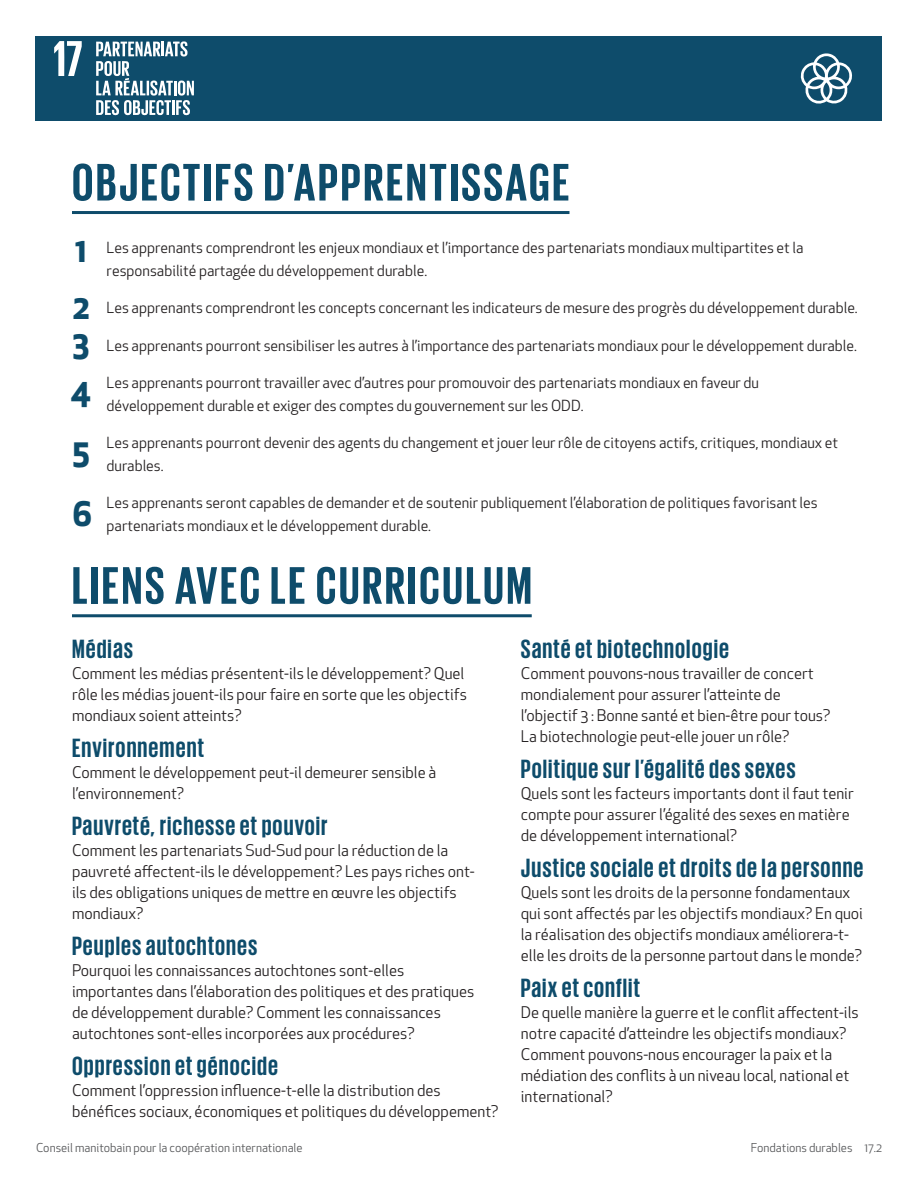
<style>
.page{position:relative;width:918px;height:1188px;background:#fff}
.page>*{position:absolute;margin:0;border:0;box-sizing:border-box;transform-origin:0 0}
.t1{font:700 54px "Giorgio Sans";letter-spacing:.05em;color:#0e4c6b}
.t2{font:700 33px "Apex New";color:#0e4c6b}
.t3{font:700 27px "Giorgio Sans";letter-spacing:.04em;color:#0e4c6b}
.t4{font:15.75px/21px "Apex New";color:#231f20}
.t5{font:15px/22.5px "Apex New";color:#231f20}
.t6{font:12px "Apex New";color:#57585a}
</style>
<div class="page">
<div style="left:36px;top:36px;width:846px;height:85px;background:#0e4c6b"></div>
<svg style="left:800px;top:53px;width:52px;height:51px"></svg>
<svg style="left:54px;top:41px;width:28px;height:35px"></svg>
<svg style="left:96px;top:41px;width:98px;height:74px"></svg>
<hr style="left:72px;top:211px;width:497px;height:3px;background:#0e4c6b">
<hr style="left:72px;top:614px;width:460px;height:3px;background:#0e4c6b">
<p class="t1" style="left:72px;top:155px;width:499px">OBJECTIFS D’APPRENTISSAGE</p>
<p class="t2" style="left:75px;top:226px;width:13px">1</p>
<p class="t2" style="left:72px;top:283px;width:20px">2</p>
<p class="t2" style="left:72px;top:319px;width:19px">3</p>
<p class="t2" style="left:70px;top:367px;width:22px">4</p>
<p class="t2" style="left:72px;top:427px;width:19px">5</p>
<p class="t2" style="left:72px;top:490px;width:22px">6</p>
<p class="t5" style="left:107px;top:236px;width:698px">Les apprenants comprendront les enjeux mondiaux et l’importance des partenariats mondiaux multipartites et la responsabilité partagée du développement durable.</p>
<p class="t5" style="left:107px;top:296px;width:753px">Les apprenants comprendront les concepts concernant les indicateurs de mesure des progrès du développement durable.</p>
<p class="t5" style="left:107px;top:334px;width:752px">Les apprenants pourront sensibiliser les autres à l’importance des partenariats mondiaux pour le développement durable.</p>
<p class="t5" style="left:107px;top:371px;width:654px">Les apprenants pourront travailler avec d’autres pour promouvoir des partenariats mondiaux en faveur du développement durable et exiger des comptes du gouvernement sur les ODD.</p>
<p class="t5" style="left:107px;top:431px;width:733px">Les apprenants pourront devenir des agents du changement et jouer leur rôle de citoyens actifs, critiques, mondiaux et durables.</p>
<p class="t5" style="left:107px;top:491px;width:713px">Les apprenants seront capables de demander et de soutenir publiquement l’élaboration de politiques favorisant les partenariats mondiaux et le développement durable.</p>
<p class="t1" style="left:72px;top:558px;width:461px">LIENS AVEC LE CURRICULUM</p>
<p class="t3" style="left:72px;top:636px;width:63px">Médias</p>
<p class="t4" style="left:72px;top:663px;width:397px">Comment les médias présentent-ils le développement? Quel rôle les médias jouent-ils pour faire en sorte que les objectifs mondiaux soient atteints?</p>
<p class="t3" style="left:72px;top:735px;width:134px">Environnement</p>
<p class="t4" style="left:72px;top:762px;width:366px">Comment le développement peut-il demeurer sensible à l’environnement?</p>
<p class="t3" style="left:72px;top:813px;width:257px">Pauvreté, richesse et pouvoir</p>
<p class="t4" style="left:72px;top:840px;width:404px">Comment les partenariats Sud-Sud pour la réduction de la pauvreté affectent-ils le développement? Les pays riches ont&shy;ils des obligations uniques de mettre en œuvre les objectifs mondiaux?</p>
<p class="t3" style="left:72px;top:933px;width:187px">Peuples autochtones</p>
<p class="t4" style="left:72px;top:960px;width:404px">Pourquoi les connaissances autochtones sont-elles importantes dans l’élaboration des politiques et des pratiques de développement durable? Comment les connaissances autochtones sont-elles incorporées aux procédures?</p>
<p class="t3" style="left:72px;top:1053px;width:207px">Oppression et génocide</p>
<p class="t4" style="left:72px;top:1080px;width:428px">Comment l’oppression influence-t-elle la distribution des bénéfices sociaux, économiques et politiques du développement?</p>
<p class="t3" style="left:521px;top:636px;width:210px">Santé et biotechnologie</p>
<p class="t4" style="left:521px;top:663px;width:311px">Comment pouvons-nous travailler de concert mondialement pour assurer l’atteinte de l’objectif 3 : Bonne santé et bien-être pour tous?<br>La biotechnologie peut-elle jouer un rôle?</p>
<p class="t3" style="left:521px;top:756px;width:276px">Politique sur l’égalité des sexes</p>
<p class="t4" style="left:521px;top:783px;width:334px">Quels sont les facteurs importants dont il faut tenir compte pour assurer l’égalité des sexes en matière de développement international?</p>
<p class="t3" style="left:521px;top:855px;width:344px">Justice sociale et droits de la personne</p>
<p class="t4" style="left:521px;top:882px;width:344px">Quels sont les droits de la personne fondamentaux qui sont affectés par les objectifs mondiaux? En quoi la réalisation des objectifs mondiaux améliorera-t&shy;elle les droits de la personne partout dans le monde?</p>
<p class="t3" style="left:521px;top:975px;width:121px">Paix et conflit</p>
<p class="t4" style="left:521px;top:1002px;width:339px">De quelle manière la guerre et le conflit affectent-ils notre capacité d’atteindre les objectifs mondiaux?<br>Comment pouvons-nous encourager la paix et la médiation des conflits à un niveau local, national et international?</p>
<p class="t6" style="left:36px;top:1140px;width:268px">Conseil manitobain pour la coopération internationale</p>
<p class="t6" style="left:751px;top:1140px;width:133px">Fondations durables 17.2</p>
</div>
